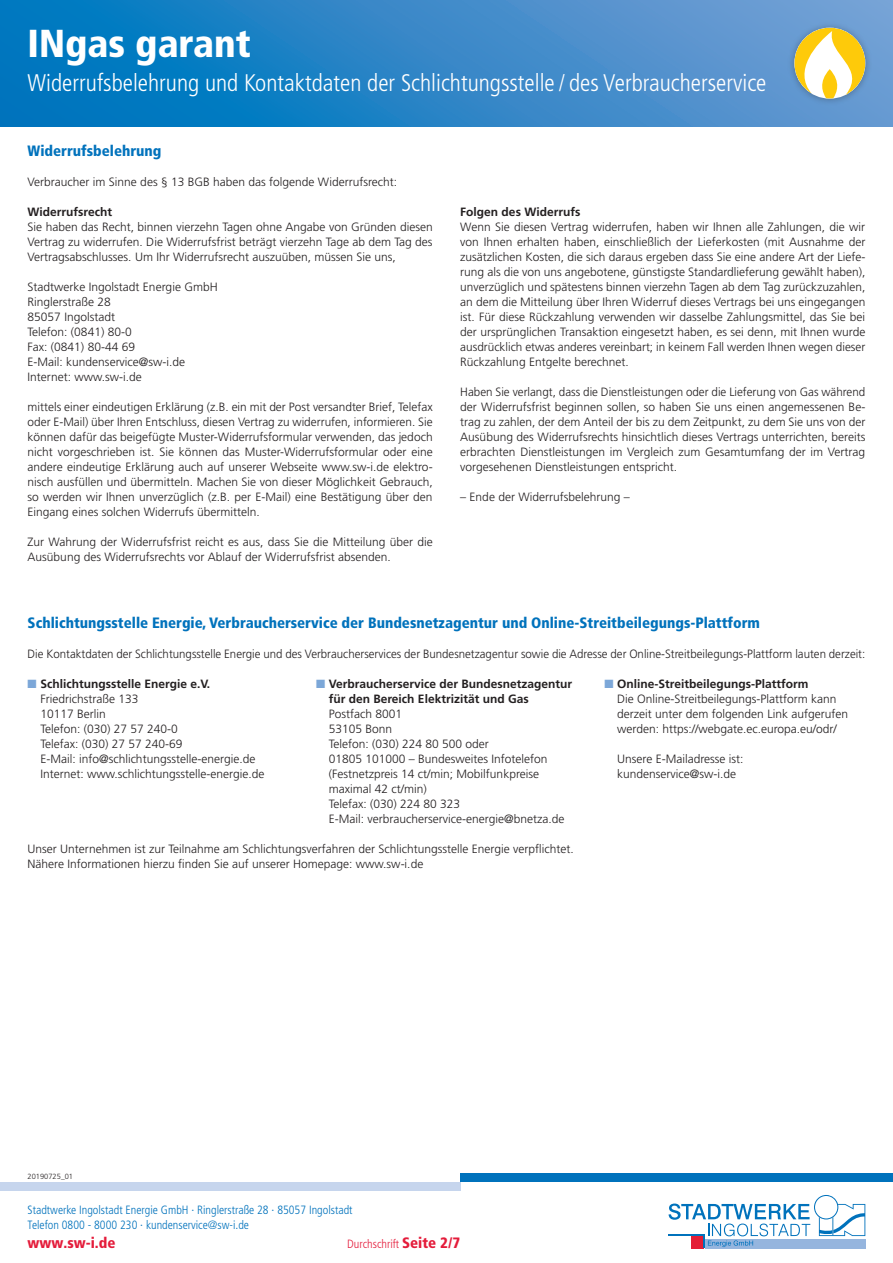
<style>
.page{position:relative;width:893px;height:1263px;background:#fff}
.page>*{position:absolute;margin:0;border:0;box-sizing:border-box;transform-origin:0 0}
.t1{font:900 condensed 39px "Frutiger LT Pro";color:#fff}
.t2{font:300 condensed 24px "Frutiger LT Pro";color:#fff}
.t3{font:900 condensed 15px "Frutiger LT Pro";color:#0072bc}
.t4{font:900 condensed 15px "Frutiger LT Pro";color:#e41c3b}
.t5{font:300 12px/15px "Frutiger LT Std";color:#231f20}
.t6{font:300 12px "Frutiger LT Std";color:#231f20;scale:.96 1}
.t7{font:300 condensed 12px/15.8px "Frutiger LT Std";color:#0072bc}
.t8{font:700 12px/15px "Frutiger LT Std";color:#231f20}
.t9{font:300 condensed 12px "Frutiger LT Std";color:#e41c3b}
.t10{font:300 7.5px "Frutiger LT Std";color:#231f20}
.s1{color:#7ca7d8}
.s2{font-weight:700}
.s3{font-family:"Frutiger LT Pro";font-weight:900;font-size:15px}
</style>
<div class="page">
<svg style="left:0;top:0;width:893px;height:126px;background:#2f87c7"></svg>
<div style="left:0;top:1182px;width:460px;height:9px;background:#c6d5ed"></div>
<div style="left:460px;top:1173px;width:433px;height:9px;background:#0072bc"></div>
<svg style="left:669px;top:1195px;width:196px;height:53px"></svg>
<div style="left:787px;top:21px;width:85px;height:85px;background:#231f20;opacity:.35"></div>
<svg style="left:794px;top:28px;width:71px;height:71px"></svg>
<h1 class="t1" style="left:28px;top:20px;width:225px">INgas garant</h1>
<h2 class="t2" style="left:28px;top:69px;width:740px">Widerrufsbelehrung und Kontaktdaten der Schlichtungsstelle / des Verbraucherservice</h2>
<p class="t3" style="left:28px;top:142px;width:135px">Widerrufsbelehrung</p>
<p class="t5" style="left:28px;top:175px;width:371px">Verbraucher im Sinne des § 13 BGB haben das folgende Widerrufsrecht:</p>
<p class="t8" style="left:28px;top:205px;width:86px">Widerrufsrecht</p>
<p class="t5" style="left:28px;top:220px;width:407px;text-align:justify">Sie haben das Recht, binnen vierzehn Tagen ohne Angabe von Gründen diesen Vertrag zu widerrufen. Die Widerrufsfrist beträgt vierzehn Tage ab dem Tag des Vertragsabschlusses. Um Ihr Widerrufsrecht auszuüben, müssen Sie uns,</p>
<p class="t5" style="left:28px;top:280px;width:192px">Stadtwerke Ingolstadt Energie GmbH<br>Ringlerstraße 28<br>85057 Ingolstadt<br>Telefon: (0841) 80-0<br>Fax: (0841) 80-44 69<br>E-Mail: kundenservice@sw-i.de<br>Internet: www.sw-i.de</p>
<p class="t5" style="left:28px;top:400px;width:407px;text-align:justify">mittels einer eindeutigen Erklärung (z.B. ein mit der Post versandter Brief, Telefax oder E-Mail) über Ihren Entschluss, diesen Vertrag zu widerrufen, informieren. Sie können dafür das beigefügte Muster-Widerrufsformular verwenden, das jedoch nicht vorgeschrieben ist. Sie können das Muster-Widerrufsformular oder eine andere eindeutige Erklärung auch auf unserer Webseite www.sw-i.de elektro&shy;nisch ausfüllen und übermitteln. Machen Sie von dieser Möglichkeit Gebrauch, so werden wir Ihnen unverzüglich (z.B. per E-Mail) eine Bestätigung über den Eingang eines solchen Widerrufs übermitteln.</p>
<p class="t5" style="left:28px;top:535px;width:407px">Zur Wahrung der Widerrufsfrist reicht es aus, dass Sie die Mitteilung über die<br>Ausübung des Widerrufsrechts vor Ablauf der Widerrufsfrist absenden.</p>
<p class="t8" style="left:460px;top:205px;width:122px">Folgen des Widerrufs</p>
<p class="t5" style="left:460px;top:220px;width:407px;text-align:justify">Wenn Sie diesen Vertrag widerrufen, haben wir Ihnen alle Zahlungen, die wir von Ihnen erhalten haben, einschließlich der Lieferkosten (mit Ausnahme der zusätzlichen Kosten, die sich daraus ergeben dass Sie eine andere Art der Liefe&shy;rung als die von uns angebotene, günstigste Standardlieferung gewählt haben), unverzüglich und spätestens binnen vierzehn Tagen ab dem Tag zurückzuzahlen, an dem die Mitteilung über Ihren Widerruf dieses Vertrags bei uns eingegangen ist. Für diese Rückzahlung verwenden wir dasselbe Zahlungsmittel, das Sie bei der ursprünglichen Transaktion eingesetzt haben, es sei denn, mit Ihnen wurde ausdrücklich etwas anderes vereinbart; in keinem Fall werden Ihnen wegen dieser Rückzahlung Entgelte berechnet.</p>
<p class="t5" style="left:460px;top:385px;width:407px;text-align:justify">Haben Sie verlangt, dass die Dienstleistungen oder die Lieferung von Gas während der Widerrufsfrist beginnen sollen, so haben Sie uns einen angemessenen Be&shy;trag zu zahlen, der dem Anteil der bis zu dem Zeitpunkt, zu dem Sie uns von der Ausübung des Widerrufsrechts hinsichtlich dieses Vertrags unterrichten, bereits erbrachten Dienstleistungen im Vergleich zum Gesamtumfang der im Vertrag vorgesehenen Dienstleistungen entspricht.</p>
<p class="t5" style="left:460px;top:490px;width:171px">– Ende der Widerrufsbelehrung –</p>
<p class="t3" style="left:28px;top:614px;width:734px">Schlichtungsstelle Energie, Verbraucherservice der Bundesnetzagentur und Online-Streitbeilegungs-Plattform</p>
<p class="t6" style="left:28px;top:647px;width:874px">Die Kontaktdaten der Schlichtungsstelle Energie und des Verbraucherservices der Bundesnetzagentur sowie die Adresse der Online-Streitbeilegungs-Plattform lauten derzeit:</p>
<p class="t5" style="left:40px;top:677px;width:226px;text-indent:-13px"><span class="s1">■</span> <span class="s2">Schlichtungsstelle Energie e.V.<br></span>Friedrichstraße 133<br>10117 Berlin<br>Telefon: (030) 27 57 240-0<br>Telefax: (030) 27 57 240-69<br>E-Mail: info@schlichtungsstelle-energie.de<br>Internet: www.schlichtungsstelle-energie.de</p>
<p class="t8" style="left:329px;top:676px;width:245px;text-indent:-13px"><span class="s1">■</span> Verbraucherservice der Bundesnetzagentur für den Bereich Elektrizität und Gas</p>
<p class="t5" style="left:617px;top:677px;width:232px;text-indent:-13px"><span class="s1">■</span> <span class="s2">Online-Streitbeilegungs-Plattform<br></span>Die Online-Streitbeilegungs-Plattform kann derzeit unter dem folgenden Link aufgerufen werden: https://webgate.ec.europa.eu/odr/</p>
<p class="t5" style="left:617px;top:752px;width:128px">Unsere E-Mailadresse ist: kundenservice@sw-i.de</p>
<p class="t5" style="left:329px;top:707px;width:237px">Postfach 8001<br>53105 Bonn<br>Telefon: (030) 224 80 500 oder<br>01805 101000 – Bundesweites Infotelefon (Festnetzpreis 14 ct/min; Mobilfunkpreise maximal 42 ct/min)<br>Telefax: (030) 224 80 323<br>E-Mail: verbraucherservice-energie@bnetza.de</p>
<p class="t5" style="left:28px;top:842px;width:548px">Unser Unternehmen ist zur Teilnahme am Schlichtungsverfahren der Schlichtungsstelle Energie verpflichtet.<br>Nähere Informationen hierzu finden Sie auf unserer Homepage: www.sw-i.de</p>
<p class="t10" style="left:28px;top:1172px;width:47px">20190725_01</p>
<p class="t7" style="left:28px;top:1202px;width:326px">Stadtwerke Ingolstadt Energie GmbH · Ringlerstraße 28 · 85057 Ingolstadt<br>Telefon 0800 - 8000 230 · kundenservice@sw-i.de</p>
<p class="t4" style="left:28px;top:1234px;width:89px">www.sw-i.de</p>
<p class="t9" style="left:347px;top:1237px;width:114px">Durchschrift <span class="s3">Seite 2/7</span></p>
</div>
